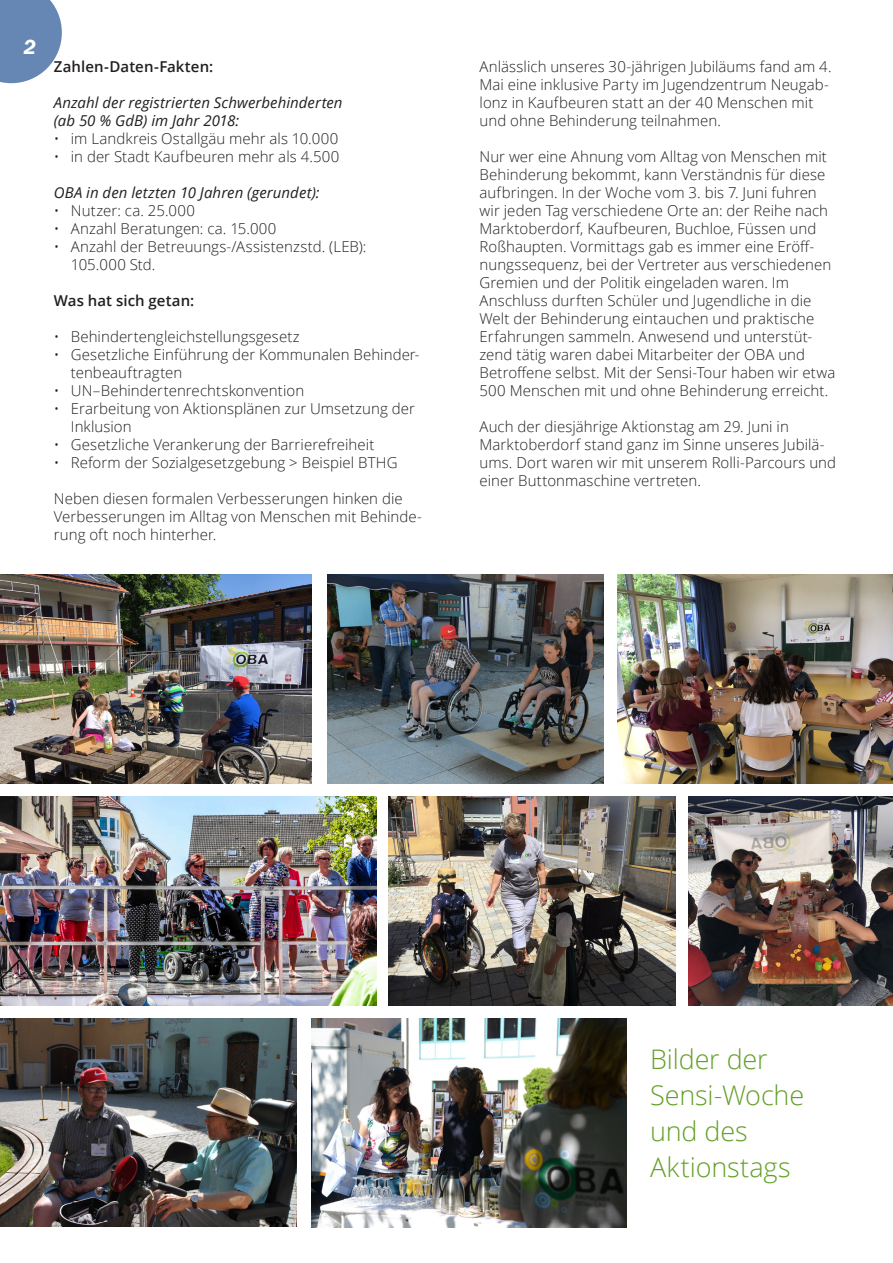
<style>
.page{position:relative;width:893px;height:1263px;background:#fff}
.page>*{position:absolute;margin:0;border:0;box-sizing:border-box;transform-origin:0 0}
.t1{font:300 27px/36px "Open Sans";letter-spacing:-.005em;color:#64a028}
.t2{font:italic 600 21px "Franklin Gothic";color:#fff}
.t3{font:300 15px/18px "Open Sans";letter-spacing:.005em;color:#231f20}
.t4{font:italic 15px/18px "Open Sans";letter-spacing:.005em;color:#231f20}
.t5{font:600 15px "Open Sans";letter-spacing:.005em;color:#231f20}
</style>
<div class="page">
<svg style="left:0;top:0;width:62px;height:83px;background:#7a96bd"></svg>
<img style="left:618px;top:575px;width:275px;height:208px">
<img style="left:0;top:574px;width:312px;height:210px">
<img style="left:328px;top:574px;width:275px;height:210px">
<img style="left:0;top:797px;width:377px;height:208px">
<img style="left:388px;top:797px;width:287px;height:208px">
<img style="left:689px;top:797px;width:204px;height:208px">
<img style="left:0;top:1018px;width:296px;height:208px">
<img style="left:312px;top:1018px;width:314px;height:210px">
<h2 class="t2" style="left:24px;top:33px;width:14px">2</h2>
<p class="t5" style="left:54px;top:56px;width:161px">Zahlen-Daten-Fakten:</p>
<p class="t4" style="left:54px;top:93px;width:290px">Anzahl der registrierten Schwerbehinderten (ab 50 % GdB) im Jahr 2018:</p>
<p class="t3" style="left:54px;top:129px;width:286px">• im Landkreis Ostallgäu mehr als 10.000</p>
<p class="t3" style="left:54px;top:147px;width:287px">• in der Stadt Kaufbeuren mehr als 4.500</p>
<p class="t4" style="left:54px;top:183px;width:267px">OBA in den letzten 10 Jahren (gerundet):</p>
<p class="t3" style="left:54px;top:201px;width:143px">• Nutzer: ca. 25.000</p>
<p class="t3" style="left:54px;top:219px;width:224px">• Anzahl Beratungen: ca. 15.000</p>
<p class="t3" style="left:71px;top:237px;width:297px;text-indent:-17px">• Anzahl der Betreuungs-/Assistenzstd. (LEB):<br>105.000 Std.</p>
<p class="t5" style="left:54px;top:290px;width:142px">Was hat sich getan:</p>
<p class="t3" style="left:54px;top:327px;width:247px">• Behindertengleichstellungsgesetz</p>
<p class="t3" style="left:71px;top:345px;width:350px;text-indent:-17px">• Gesetzliche Einführung der Kommunalen Behinder&shy;tenbeauftragten</p>
<p class="t3" style="left:54px;top:381px;width:252px">• UN–Behindertenrechtskonvention</p>
<p class="t3" style="left:71px;top:399px;width:345px;text-indent:-17px">• Erarbeitung von Aktionsplänen zur Umsetzung der<br>Inklusion</p>
<p class="t3" style="left:54px;top:435px;width:322px">• Gesetzliche Verankerung der Barrierefreiheit</p>
<p class="t3" style="left:54px;top:453px;width:345px">• Reform der Sozialgesetzgebung &gt; Beispiel BTHG</p>
<p class="t3" style="left:54px;top:489px;width:370px">Neben diesen formalen Verbesserungen hinken die<br>Verbesserungen im Alltag von Menschen mit Behinde&shy;rung oft noch hinterher.</p>
<p class="t3" style="left:480px;top:57px;width:354px">Anlässlich unseres 30-jährigen Jubiläums fand am 4.<br>Mai eine inklusive Party im Jugendzentrum Neugab&shy;lonz in Kaufbeuren statt an der 40 Menschen mit und ohne Behinderung teilnahmen.</p>
<p class="t3" style="left:480px;top:147px;width:357px">Nur wer eine Ahnung vom Alltag von Menschen mit Behinderung bekommt, kann Verständnis für diese aufbringen. In der Woche vom 3. bis 7. Juni fuhren wir jeden Tag verschiedene Orte an: der Reihe nach Marktoberdorf, Kaufbeuren, Buchloe, Füssen und Roßhaupten. Vormittags gab es immer eine Eröff&shy;nungssequenz, bei der Vertreter aus verschiedenen Gremien und der Politik eingeladen waren. Im Anschluss durften Schüler und Jugendliche in die Welt der Behinderung eintauchen und praktische Erfahrungen sammeln. Anwesend und unterstüt&shy;zend tätig waren dabei Mitarbeiter der OBA und Betroffene selbst. Mit der Sensi-Tour haben wir etwa 500 Menschen mit und ohne Behinderung erreicht.</p>
<p class="t3" style="left:480px;top:417px;width:358px">Auch der diesjährige Aktionstag am 29. Juni in Marktoberdorf stand ganz im Sinne unseres Jubilä&shy;ums. Dort waren wir mit unserem Rolli-Parcours und einer Buttonmaschine vertreten.</p>
<h1 class="t1" style="left:650px;top:1040px;width:156px">Bilder der<br>Sensi-Woche und des<br>Aktionstags</h1>
</div>
